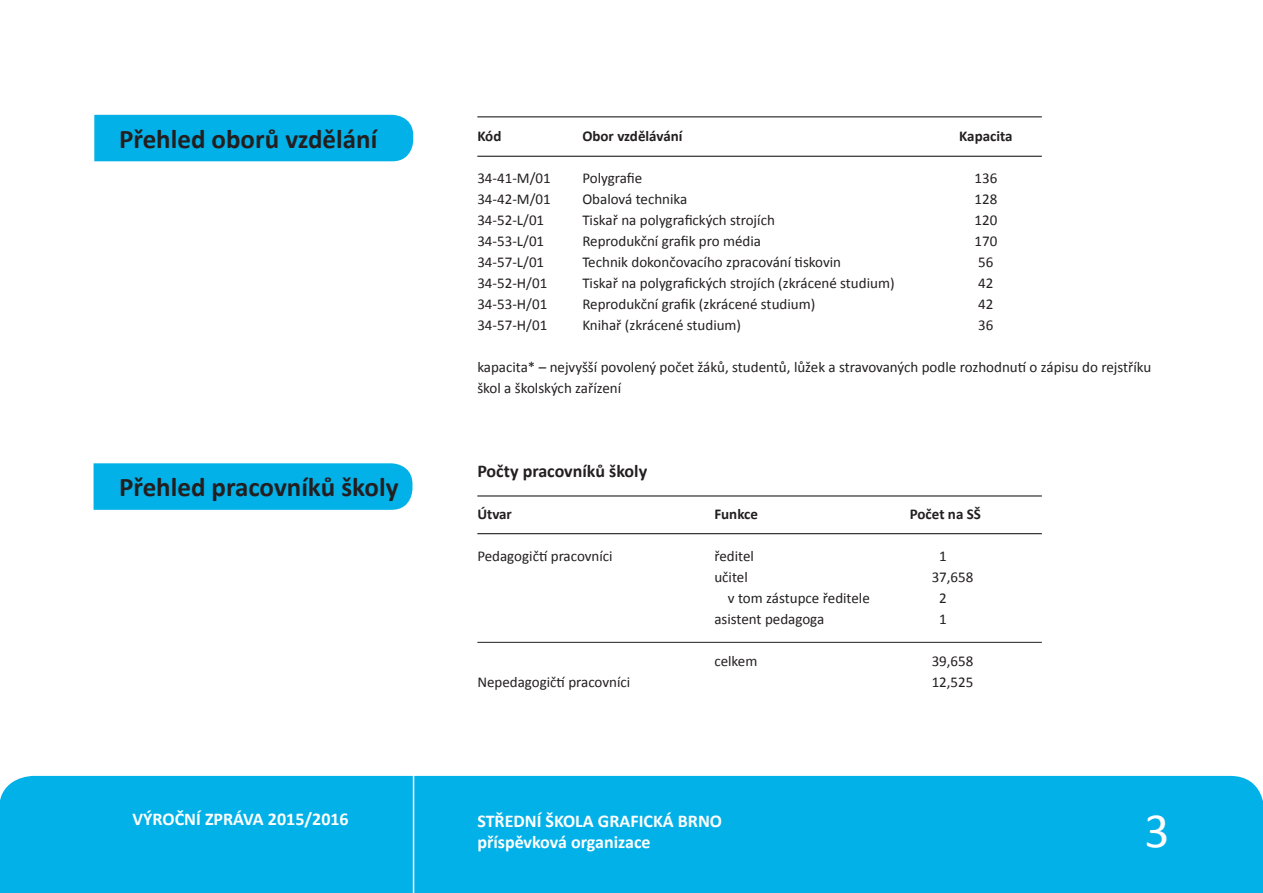
<style>
.page{position:relative;width:1263px;height:893px;background:#fff}
.page>*{position:absolute;margin:0;border:0;box-sizing:border-box;transform-origin:0 0}
.t1{font:49.5px "Calibri";color:#fff}
.nadpis{font:700 27px "Calibri";color:#231f20}
.t2{font:700 18px/21.6px "Calibri";color:#fff}
.nadpis-2{font:700 18px "Calibri";color:#231f20}
.t3{font:15px/21.6px "Calibri";color:#231f20}
.t4{font:700 15px "Calibri";color:#231f20}
</style>
<div class="page">
<div style="left:0;top:776px;width:1263px;height:117px;background:#02b1e8"></div>
<hr style="left:413px;top:773px;width:1px;height:120px;background:#fff">
<hr style="left:477px;top:116px;width:565px;height:1px;background:#231f20">
<hr style="left:477px;top:156px;width:565px;height:1px;background:#231f20">
<div style="left:94px;top:115px;width:319px;height:46px;background:#02b1e8"></div>
<hr style="left:477px;top:495px;width:565px;height:2px;background:#231f20">
<hr style="left:477px;top:533px;width:565px;height:1px;background:#231f20">
<hr style="left:477px;top:642px;width:565px;height:1px;background:#231f20">
<div style="left:94px;top:463px;width:318px;height:47px;background:#02b1e8"></div>
<p class="nadpis" style="left:119px;top:122px;width:260px">Přehled oborů vzdělání</p>
<p class="nadpis" style="left:119px;top:470px;width:281px">Přehled pracovníků školy</p>
<p class="t4" style="left:477px;top:126px;width:26px">Kód</p>
<p class="t4" style="left:582px;top:126px;width:102px">Obor vzdělávání</p>
<p class="t4" style="left:959px;top:126px;width:55px">Kapacita</p>
<p class="t3" style="left:477px;top:167px;width:75px">34-41-M/01</p>
<p class="t3" style="left:582px;top:167px;width:61px">Polygrafie</p>
<p class="t3" style="left:974px;top:167px;width:24px">136</p>
<p class="t3" style="left:477px;top:188px;width:75px">34-42-M/01</p>
<p class="t3" style="left:582px;top:188px;width:107px">Obalová technika</p>
<p class="t3" style="left:974px;top:188px;width:24px">128</p>
<p class="t3" style="left:477px;top:209px;width:68px">34-52-L/01</p>
<p class="t3" style="left:582px;top:209px;width:194px">Tiskař na polygrafických strojích</p>
<p class="t3" style="left:974px;top:209px;width:24px">120</p>
<p class="t3" style="left:477px;top:230px;width:68px">34-53-L/01</p>
<p class="t3" style="left:582px;top:230px;width:180px">Reprodukční grafik pro média</p>
<p class="t3" style="left:974px;top:230px;width:24px">170</p>
<p class="t3" style="left:477px;top:251px;width:68px">34-57-L/01</p>
<p class="t3" style="left:582px;top:251px;width:260px">Technik dokončovacího zpracování tiskovin</p>
<p class="t3" style="left:978px;top:251px;width:17px">56</p>
<p class="t3" style="left:477px;top:272px;width:71px">34-52-H/01</p>
<p class="t3" style="left:582px;top:272px;width:314px">Tiskař na polygrafických strojích (zkrácené studium)</p>
<p class="t3" style="left:978px;top:272px;width:17px">42</p>
<p class="t3" style="left:477px;top:293px;width:71px">34-53-H/01</p>
<p class="t3" style="left:582px;top:293px;width:234px">Reprodukční grafik (zkrácené studium)</p>
<p class="t3" style="left:978px;top:293px;width:17px">42</p>
<p class="t3" style="left:477px;top:314px;width:71px">34-57-H/01</p>
<p class="t3" style="left:582px;top:314px;width:160px">Knihař (zkrácené studium)</p>
<p class="t3" style="left:978px;top:314px;width:17px">36</p>
<p class="t3" style="left:477px;top:356px;width:675px">kapacita* – nejvyšší povolený počet žáků, studentů, lůžek a stravovaných podle rozhodnutí o zápisu do rejstříku škol a školských zařízení</p>
<p class="nadpis-2" style="left:477px;top:459px;width:171px">Počty pracovníků školy</p>
<p class="t4" style="left:477px;top:504px;width:36px">Útvar</p>
<p class="t4" style="left:714px;top:504px;width:45px">Funkce</p>
<p class="t4" style="left:910px;top:504px;width:73px">Počet na SŠ</p>
<p class="t3" style="left:477px;top:545px;width:137px">Pedagogičtí pracovníci</p>
<p class="t3" style="left:714px;top:545px;width:41px">ředitel</p>
<p class="t3" style="left:939px;top:545px;width:9px">1</p>
<p class="t3" style="left:714px;top:566px;width:35px">učitel</p>
<p class="t3" style="left:932px;top:566px;width:43px">37,658</p>
<p class="t3" style="left:728px;top:587px;width:143px">v tom zástupce ředitele</p>
<p class="t3" style="left:939px;top:587px;width:9px">2</p>
<p class="t3" style="left:714px;top:608px;width:111px">asistent pedagoga</p>
<p class="t3" style="left:939px;top:608px;width:9px">1</p>
<p class="t3" style="left:714px;top:650px;width:45px">celkem</p>
<p class="t3" style="left:932px;top:650px;width:43px">39,658</p>
<p class="t3" style="left:477px;top:671px;width:154px">Nepedagogičtí pracovníci</p>
<p class="t3" style="left:932px;top:671px;width:43px">12,525</p>
<p class="t2" style="left:133px;top:808px;width:218px">VÝROČNÍ ZPRÁVA 2015/2016</p>
<h1 class="t1" style="left:1144px;top:799px;width:27px">3</h1>
<p class="t2" style="left:477px;top:810px;width:246px">STŘEDNÍ ŠKOLA GRAFICKÁ BRNO příspěvková organizace</p>
</div>
